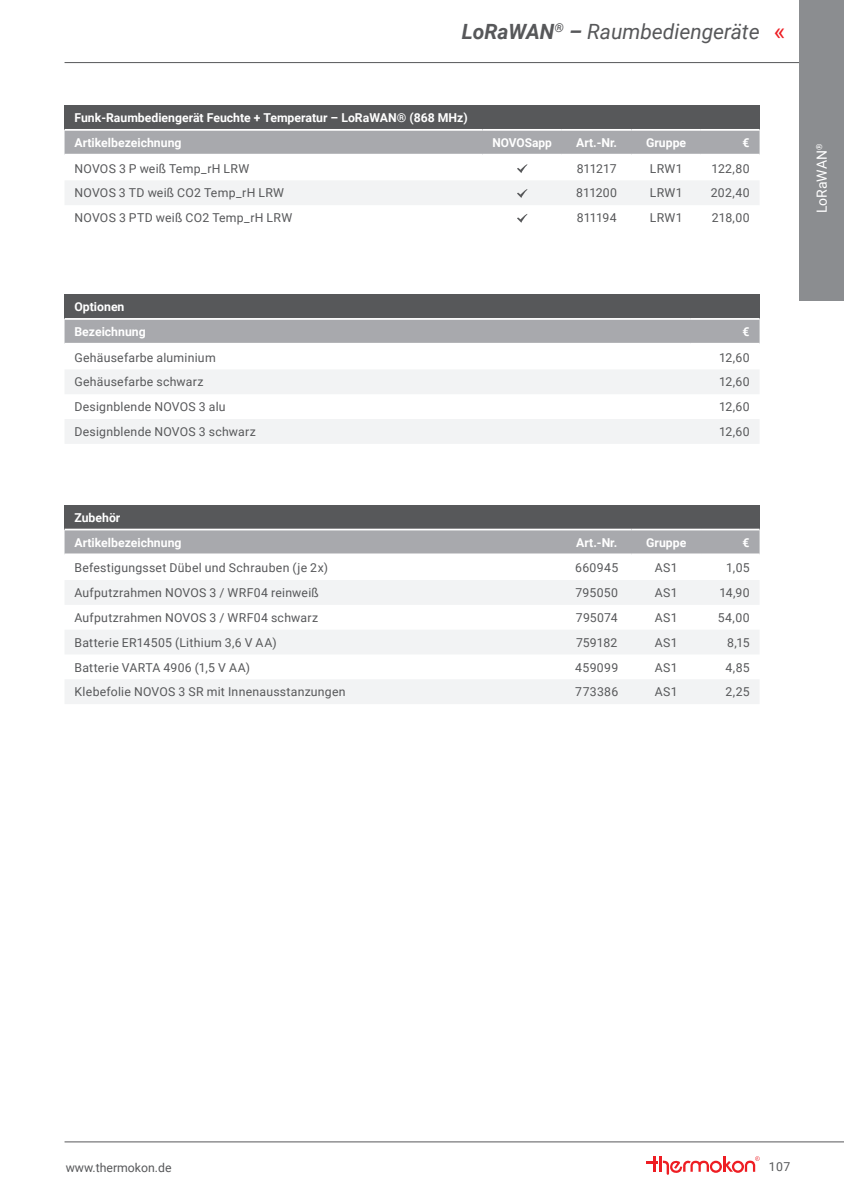
<style>
.page{position:relative;width:844px;height:1191px;background:#fff}
.page>*{position:absolute;margin:0;border:0;box-sizing:border-box;transform-origin:0 0}
.t1{font:24.5px "Roboto";color:#ee1d23}
.t2{font:italic 21px "Roboto";color:#57585a}
.t3{font:14px "Roboto";color:#fff}
.t4{font:12.25px "Roboto";letter-spacing:.02em;color:#57585a}
.t5{font:700 12.25px/24.8px "Roboto";color:#fff}
.t6{font:12.25px "Roboto";color:#57585a}
.s1{font-weight:700}
</style>
<div class="page">
<hr style="left:64px;top:62px;width:779px;height:1px;background:#57585a">
<hr style="left:64px;top:1141px;width:779px;height:1px;background:#57585a">
<svg style="left:646px;top:1156px;width:113px;height:18px"></svg>
<div style="left:799px;top:0;width:44px;height:300px;background:#8b8d90"></div>
<div style="left:64px;top:505px;width:695px;height:24px;background:#57585a"></div>
<div style="left:64px;top:530px;width:695px;height:23px;background:#a8a9ad"></div>
<svg style="left:65px;top:580px;width:694px;height:124px;fill:#f2f3f4"></svg>
<hr style="left:64px;top:528px;width:498px;height:2px;background:#fff">
<hr style="left:562px;top:528px;width:69px;height:2px;background:#fff">
<hr style="left:631px;top:528px;width:69px;height:2px;background:#fff">
<hr style="left:700px;top:528px;width:59px;height:2px;background:#fff">
<div style="left:64px;top:294px;width:695px;height:25px;background:#57585a"></div>
<div style="left:64px;top:320px;width:695px;height:23px;background:#a8a9ad"></div>
<svg style="left:65px;top:370px;width:694px;height:74px;fill:#f2f3f4"></svg>
<hr style="left:64px;top:318px;width:626px;height:2px;background:#fff">
<hr style="left:690px;top:318px;width:69px;height:2px;background:#fff">
<div style="left:64px;top:105px;width:695px;height:25px;background:#57585a"></div>
<div style="left:64px;top:131px;width:695px;height:23px;background:#a8a9ad"></div>
<hr style="left:64px;top:129px;width:418px;height:2px;background:#fff">
<hr style="left:482px;top:129px;width:79px;height:2px;background:#fff">
<hr style="left:561px;top:129px;width:70px;height:2px;background:#fff">
<hr style="left:631px;top:129px;width:69px;height:2px;background:#fff">
<hr style="left:700px;top:129px;width:59px;height:2px;background:#fff">
<svg style="left:517px;top:164px;width:10px;height:9px"></svg>
<div style="left:65px;top:181px;width:694px;height:24px;background:#f2f3f4"></div>
<svg style="left:517px;top:214px;width:10px;height:9px"></svg>
<h2 class="t2" style="left:461px;top:17px;width:299px"><span class="s1">LoRaWAN</span><sup>®</sup> <span class="s1">–</span> Raumbediengeräte</h2>
<h1 class="t1" style="left:773px;top:14px;width:13px">«</h1>
<p class="t5" style="left:74px;top:105px;width:395px">Funk-Raumbediengerät Feuchte + Temperatur – LoRaWAN® (868 MHz)<br>Artikelbezeichnung</p>
<p class="t5" style="left:492px;top:130px;width:61px">NOVOSapp</p>
<p class="t5" style="left:576px;top:130px;width:43px">Art.-Nr.</p>
<p class="t5" style="left:646px;top:130px;width:42px">Gruppe</p>
<p class="t5" style="left:742px;top:130px;width:9px">€</p>
<p class="t4" style="left:74px;top:160px;width:176px">NOVOS 3 P weiß Temp_rH LRW</p>
<p class="t4" style="left:576px;top:160px;width:41px">811217</p>
<p class="t4" style="left:649px;top:160px;width:34px">LRW1</p>
<p class="t4" style="left:711px;top:160px;width:40px">122,80</p>
<p class="t4" style="left:74px;top:184px;width:211px">NOVOS 3 TD weiß CO2 Temp_rH LRW</p>
<p class="t4" style="left:576px;top:184px;width:42px">811200</p>
<p class="t4" style="left:649px;top:184px;width:34px">LRW1</p>
<p class="t4" style="left:710px;top:184px;width:40px">202,40</p>
<p class="t4" style="left:74px;top:209px;width:219px">NOVOS 3 PTD weiß CO2 Temp_rH LRW</p>
<p class="t4" style="left:576px;top:209px;width:41px">811194</p>
<p class="t4" style="left:649px;top:209px;width:34px">LRW1</p>
<p class="t4" style="left:711px;top:209px;width:39px">218,00</p>
<p class="t5" style="left:74px;top:294px;width:73px">Optionen<br>Bezeichnung</p>
<p class="t5" style="left:742px;top:319px;width:9px">€</p>
<p class="t4" style="left:74px;top:349px;width:143px">Gehäusefarbe aluminium</p>
<p class="t4" style="left:718px;top:349px;width:32px">12,60</p>
<p class="t4" style="left:74px;top:373px;width:130px">Gehäusefarbe schwarz</p>
<p class="t4" style="left:718px;top:373px;width:32px">12,60</p>
<p class="t4" style="left:74px;top:398px;width:153px">Designblende NOVOS 3 alu</p>
<p class="t4" style="left:718px;top:398px;width:32px">12,60</p>
<p class="t4" style="left:74px;top:423px;width:183px">Designblende NOVOS 3 schwarz</p>
<p class="t4" style="left:718px;top:423px;width:32px">12,60</p>
<p class="t5" style="left:74px;top:504px;width:109px">Zubehör<br>Artikelbezeichnung</p>
<p class="t5" style="left:576px;top:529px;width:43px">Art.-Nr.</p>
<p class="t5" style="left:646px;top:529px;width:42px">Gruppe</p>
<p class="t5" style="left:742px;top:529px;width:9px">€</p>
<p class="t4" style="left:74px;top:559px;width:255px">Befestigungsset Dübel und Schrauben (je 2x)</p>
<p class="t4" style="left:575px;top:559px;width:45px">660945</p>
<p class="t4" style="left:654px;top:559px;width:24px">AS1</p>
<p class="t4" style="left:726px;top:559px;width:25px">1,05</p>
<p class="t4" style="left:74px;top:584px;width:246px">Aufputzrahmen NOVOS 3 / WRF04 reinweiß</p>
<p class="t4" style="left:575px;top:584px;width:44px">795050</p>
<p class="t4" style="left:654px;top:584px;width:24px">AS1</p>
<p class="t4" style="left:719px;top:584px;width:32px">14,90</p>
<p class="t4" style="left:74px;top:609px;width:245px">Aufputzrahmen NOVOS 3 / WRF04 schwarz</p>
<p class="t4" style="left:575px;top:609px;width:43px">795074</p>
<p class="t4" style="left:654px;top:609px;width:24px">AS1</p>
<p class="t4" style="left:717px;top:609px;width:33px">54,00</p>
<p class="t4" style="left:74px;top:634px;width:204px">Batterie ER14505 (Lithium 3,6 V AA)</p>
<p class="t4" style="left:576px;top:634px;width:43px">759182</p>
<p class="t4" style="left:654px;top:634px;width:24px">AS1</p>
<p class="t4" style="left:727px;top:634px;width:24px">8,15</p>
<p class="t4" style="left:74px;top:658px;width:177px">Batterie VARTA 4906 (1,5 V AA)</p>
<p class="t4" style="left:575px;top:658px;width:44px">459099</p>
<p class="t4" style="left:654px;top:658px;width:24px">AS1</p>
<p class="t4" style="left:725px;top:658px;width:26px">4,85</p>
<p class="t4" style="left:74px;top:683px;width:273px">Klebefolie NOVOS 3 SR mit Innenausstanzungen</p>
<p class="t4" style="left:575px;top:683px;width:44px">773386</p>
<p class="t4" style="left:654px;top:683px;width:24px">AS1</p>
<p class="t4" style="left:725px;top:683px;width:26px">2,25</p>
<p class="t3" style="left:811px;top:213px;width:71px;rotate:-90deg">LoRaWAN<sup>®</sup></p>
<p class="t6" style="left:66px;top:1159px;width:107px">www.thermokon.de</p>
<p class="t4" style="left:768px;top:1158px;width:23px">107</p>
</div>
